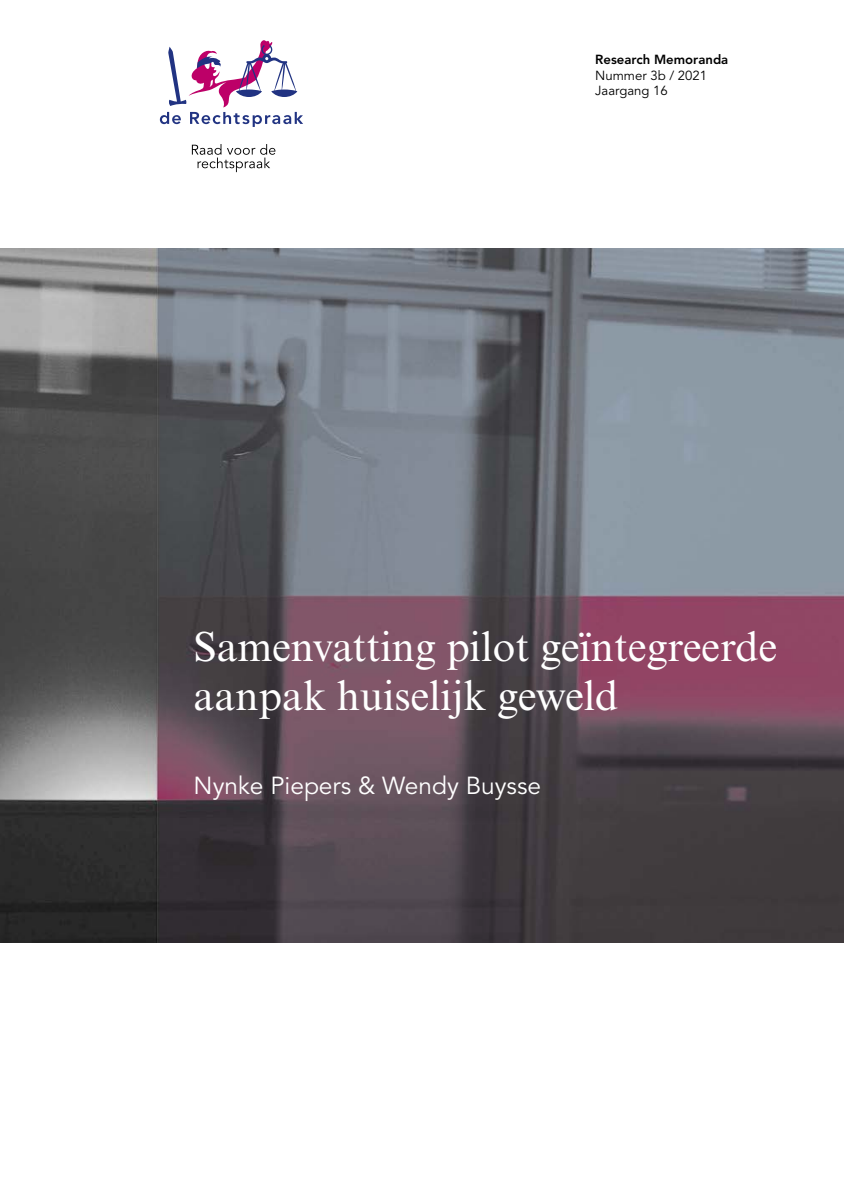
<style>
.page{position:relative;width:844px;height:1191px;background:#fff}
.page>*{position:absolute;margin:0;border:0;box-sizing:border-box;transform-origin:0 0}
.H1_Titel{font:42px/49px "Times New Roman MT Std";color:#fff}
.P_Subtitel{font:24.5px "Avenir LT Std";color:#fff}
.P_Broodtekst{font:13.12px "Avenir LT Std";color:#000}
.P_Broodtekst-2{font:800 13.12px "Avenir LT Std";color:#000}
</style>
<div class="page">
<img style="left:0;top:248px;width:843px;height:695px">
<svg style="left:160px;top:40px;width:143px;height:87px"></svg>
<svg style="left:192px;top:144px;width:83px;height:28px"></svg>
<svg style="left:159px;top:595px;width:684px;height:348px;background:#59444e"></svg>
<p class="P_Broodtekst-2" style="left:595px;top:51px;width:134px">Research Memoranda</p>
<p class="P_Broodtekst" style="left:595px;top:67px;width:113px">Nummer 3b / 2021</p>
<p class="P_Broodtekst" style="left:595px;top:83px;width:74px">Jaargang 16</p>
<h1 class="H1_Titel" style="left:193px;top:622px;width:585px">Samenvatting pilot geïntegreerde aanpak huiselijk geweld</h1>
<p class="P_Subtitel" style="left:193px;top:771px;width:349px">Nynke Piepers &amp; Wendy Buysse</p>
</div>
